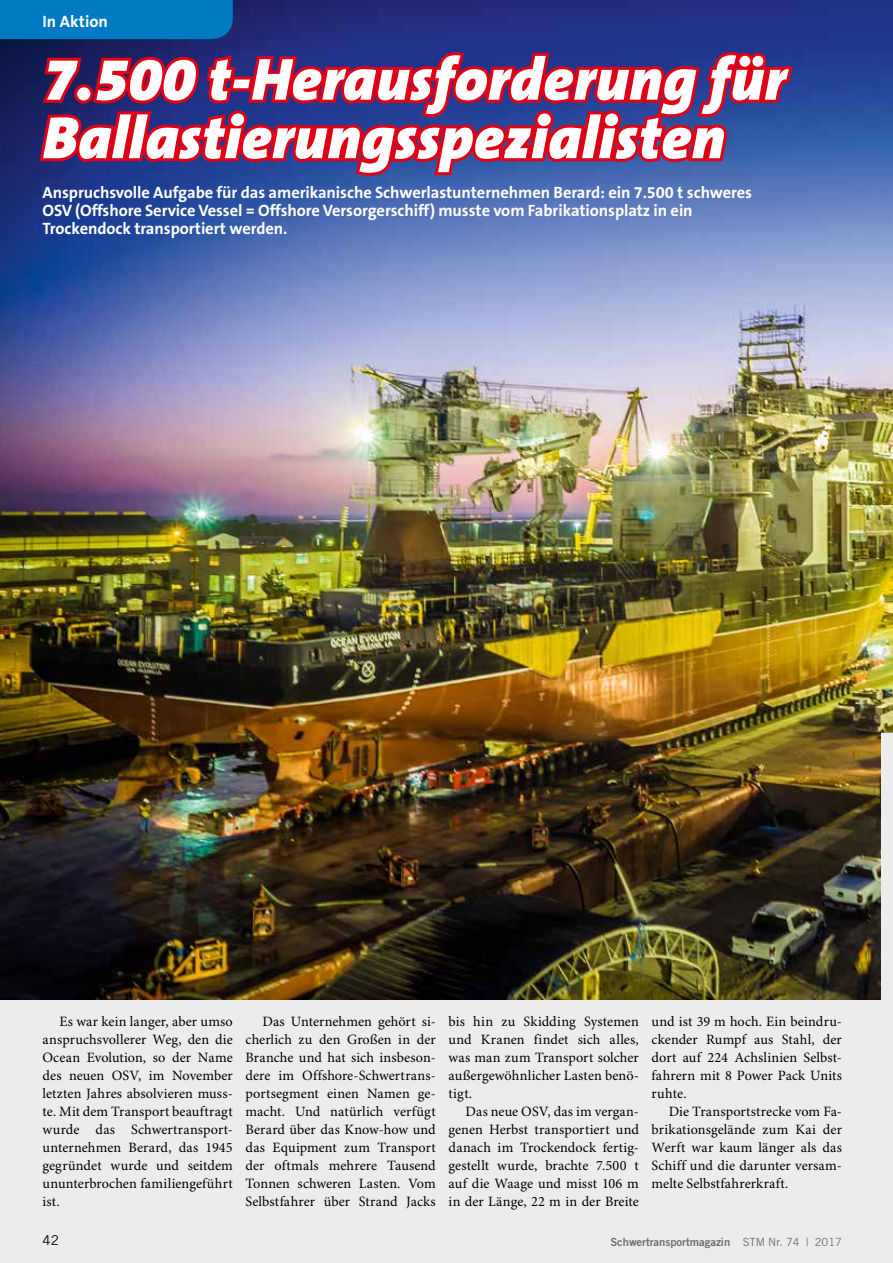
<style>
.page{position:relative;width:893px;height:1263px;background:#ececec}
.page>*{position:absolute;margin:0;border:0;box-sizing:border-box;transform-origin:0 0}
.t1{font:italic 900 60px/58.5px "The Sans B9";letter-spacing:.01em;color:#fff}
.t2{font:700 16.5px/18px "The Sans B7";letter-spacing:-.005em;color:#fff}
.t3{font:14.25px/18px "Minion Pro";letter-spacing:.005em;color:#000;text-align:justify}
.t4{font:13.5px "Trade Gothic";color:#000}
.t5{font:11.25px "Trade Gothic Bold Two";color:#6e6e6e}
.s1{font-family:"Trade Gothic"}
</style>
<div class="page">
<img style="left:0;top:0;width:893px;height:999px">
<div style="left:881px;top:733px;width:12px;height:530px;background:#ececec"></div>
<div style="left:0;top:0;width:233px;height:39px;background:#007ac2"></div>
<svg style="left:36px;top:48px;width:760px;height:131px"></svg>
<p class="t2" style="left:43px;top:13px;width:67px">In Aktion</p>
<h1 class="t1" style="left:43px;top:52px;width:744px">7.500 t-Herausforderung für<br>Ballastierungsspezialisten</h1>
<p class="t2" style="left:43px;top:184px;width:711px">Anspruchsvolle Aufgabe für das amerikanische Schwerlastunternehmen Berard: ein 7.500 t schweres<br>OSV (Offshore Service Vessel = Offshore Versorgerschiff) musste vom Fabrikationsplatz in ein<br>Trockendock transportiert werden.</p>
<p class="t3" style="left:43px;top:1013px;width:192px;text-indent:17px">Es war kein langer, aber umso anspruchsvollerer Weg, den die Ocean Evolution, so der Name des neuen OSV, im November letzten Jahres absolvieren muss&shy;te. Mit dem Transport beauftragt wurde das Schwertransport&shy;unternehmen Berard, das 1945 gegründet wurde und seitdem ununterbrochen familiengeführt ist.</p>
<p class="t3" style="left:246px;top:1013px;width:192px;text-indent:17px">Das Unternehmen gehört si&shy;cherlich zu den Großen in der Branche und hat sich insbeson&shy;dere im Offshore-Schwertrans&shy;portsegment einen Namen ge&shy;macht. Und natürlich verfügt Berard über das Know-how und das Equipment zum Transport der oftmals mehrere Tausend Tonnen schweren Lasten. Vom Selbstfahrer über Strand Jacks</p>
<p class="t3" style="left:449px;top:1013px;width:192px">bis hin zu Skidding Systemen und Kranen findet sich alles, was man zum Transport solcher außergewöhnlicher Lasten benö&shy;tigt.</p>
<p class="t3" style="left:449px;top:1103px;width:192px;text-indent:17px">Das neue OSV, das im vergan&shy;genen Herbst transportiert und danach im Trockendock fertig&shy;gestellt wurde, brachte 7.500 t auf die Waage und misst 106 m in der Länge, 22 m in der Breite</p>
<p class="t3" style="left:652px;top:1013px;width:192px">und ist 39 m hoch. Ein beindru&shy;ckender Rumpf aus Stahl, der dort auf 224 Achslinien Selbst&shy;fahrern mit 8 Power Pack Units ruhte.</p>
<p class="t3" style="left:652px;top:1103px;width:192px;text-indent:17px">Die Transportstrecke vom Fa&shy;brikationsgelände zum Kai der Werft war kaum länger als das Schiff und die darunter versam&shy;melte Selbstfahrerkraft.</p>
<p class="t4" style="left:43px;top:1232px;width:18px">42</p>
<p class="t5" style="left:610px;top:1235px;width:233px">Schwertransportmagazin <span class="s1">STM Nr. 74 | 2017</span></p>
</div>
